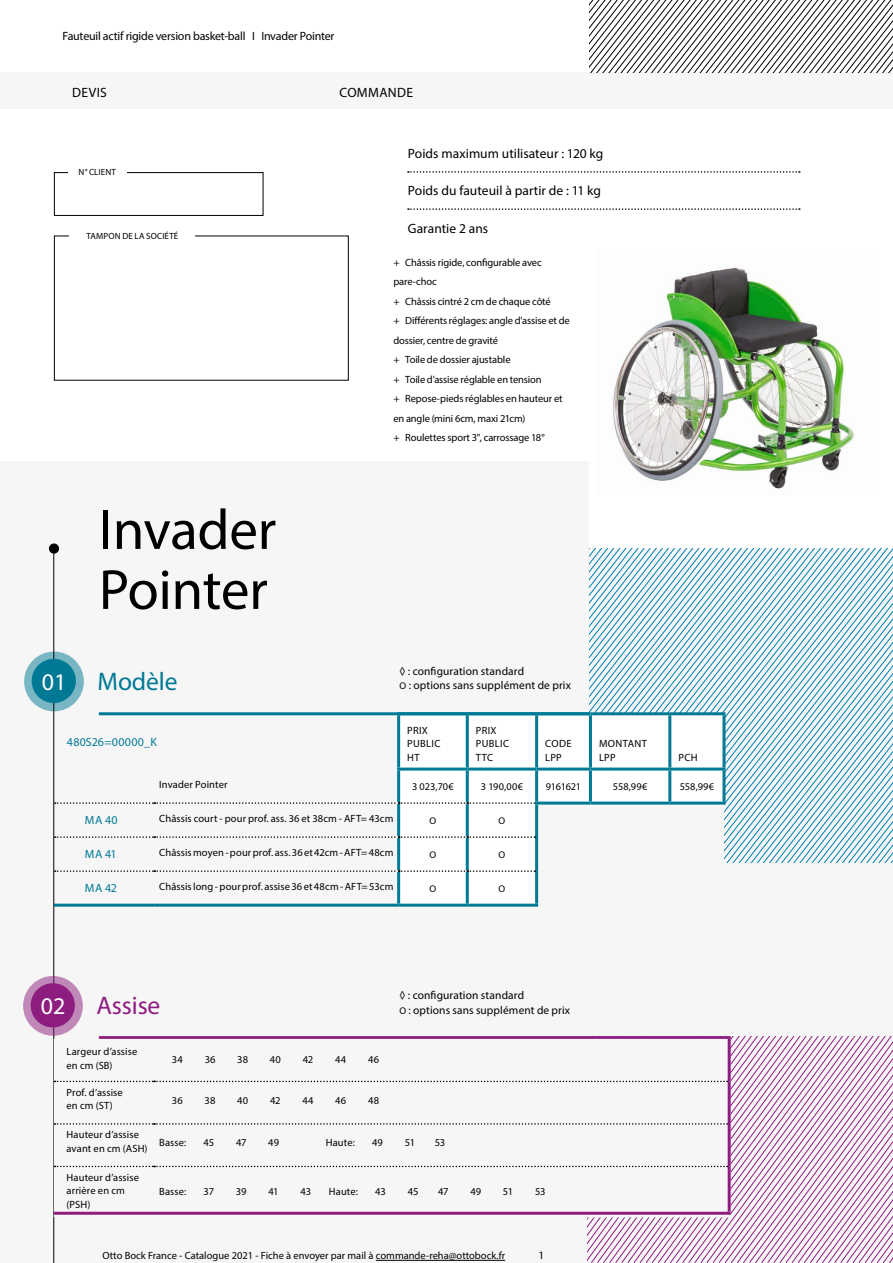
<style>
.page{position:relative;width:893px;height:1263px;background:#fff}
.page>*{position:absolute;margin:0;border:0;box-sizing:border-box;transform-origin:0 0}
.t1{font:57px/60px "Myriad Pro";letter-spacing:-.005em;color:#000}
.t2{font:25.5px "Myriad Pro";letter-spacing:-.005em;color:#8e1d80}
.t3{font:25.5px "Myriad Pro";letter-spacing:-.005em;color:#007995}
.t4{font:24px "Myriad Pro";color:#fff}
.t5{font:13.5px "Myriad Pro";color:#000}
.t6{font:13.5px "Myriad Pro";letter-spacing:.025em;color:#000}
.t7{font:12px "Myriad Pro";letter-spacing:-.015em;color:#000}
.t8{font:12px "Myriad Pro";letter-spacing:.02em;color:#007995}
.t9{font:11.4px/14.7px "Myriad Pro";letter-spacing:.01em;color:#000}
.t10{font:11.25px "Myriad Pro";color:#000}
.t11{font:10.5px/19.5px "Myriad Pro";color:#000}
.t12{font:10.5px/13.5px "Myriad Pro";letter-spacing:.03em;color:#000}
.t13{font:10.5px/13.5px "Myriad Pro";letter-spacing:.035em;color:#000}
.t14{font:10.35px "Myriad Pro";letter-spacing:-.01em;color:#000}
.t15{font:10.35px "Myriad Pro";letter-spacing:-.035em;color:#000}
.t16{font:9.75px "Myriad Pro";color:#000}
.t17{font:9px "Myriad Pro";letter-spacing:.015em;color:#000}
.s1{font-size:9.75px}
.s2{font-size:24px;color:#fff}
</style>
<div class="page">
<div style="left:0;top:461px;width:893px;height:802px;background:#f6f6f6"></div>
<hr style="left:376px;top:1260px;width:129px;height:1px;background:#000">
<svg style="left:588px;top:1037px;width:305px;height:226px"></svg>
<svg style="left:24px;top:652px;width:60px;height:59px"></svg>
<hr style="left:53px;top:547px;width:1px;height:716px;background:#000">
<div style="left:0;top:72px;width:893px;height:37px;background:#f6f6f6"></div>
<div style="left:32px;top:659px;width:44px;height:44px;background:#007995;border-radius:50%"></div>
<div style="left:590px;top:171px;width:303px;height:378px;background:#fff"></div>
<img style="left:613px;top:267px;width:241px;height:222px">
<svg style="left:590px;top:0;width:303px;height:72px"></svg>
<svg style="left:590px;top:549px;width:303px;height:313px"></svg>
<div style="left:54px;top:172px;width:209px;height:44px;border:1px solid #000"></div>
<div style="left:68px;top:163px;width:59px;height:18px;background:#fff"></div>
<div style="left:54px;top:236px;width:295px;height:145px;border:1px solid #000"></div>
<div style="left:70px;top:225px;width:125px;height:21px;background:#fff"></div>
<svg style="left:408px;top:171px;width:392px;height:2px"></svg>
<svg style="left:408px;top:208px;width:392px;height:2px"></svg>
<hr style="left:590px;top:712px;width:80px;height:3px;background:#007995">
<hr style="left:670px;top:712px;width:55px;height:3px;background:#007995">
<hr style="left:722px;top:715px;width:3px;height:52px;background:#007995">
<hr style="left:54px;top:904px;width:100px;height:3px;background:#007995">
<hr style="left:154px;top:904px;width:245px;height:3px;background:#007995">
<hr style="left:399px;top:904px;width:68px;height:3px;background:#007995">
<hr style="left:467px;top:904px;width:71px;height:3px;background:#007995">
<svg style="left:55px;top:714px;width:669px;height:191px"></svg>
<hr style="left:537px;top:767px;width:53px;height:3px;background:#007995">
<hr style="left:535px;top:770px;width:3px;height:31px;background:#007995">
<hr style="left:590px;top:767px;width:80px;height:3px;background:#007995">
<hr style="left:589px;top:770px;width:3px;height:31px;background:#007995">
<hr style="left:670px;top:767px;width:55px;height:3px;background:#007995">
<hr style="left:668px;top:770px;width:3px;height:31px;background:#007995">
<hr style="left:722px;top:770px;width:3px;height:31px;background:#007995">
<hr style="left:535px;top:801px;width:55px;height:3px;background:#007995">
<hr style="left:590px;top:801px;width:80px;height:3px;background:#007995">
<hr style="left:670px;top:801px;width:55px;height:3px;background:#007995">
<div style="left:49px;top:543px;width:10px;height:11px;background:#000;border-radius:50%"></div>
<hr style="left:99px;top:712px;width:491px;height:3px;background:#007995">
<svg style="left:23px;top:976px;width:60px;height:60px"></svg>
<div style="left:31px;top:983px;width:44px;height:44px;background:#8e1d80;border-radius:50%"></div>
<hr style="left:99px;top:1036px;width:632px;height:3px;background:#8e1d80">
<div style="left:54px;top:1039px;width:676px;height:178px;background:#f6f6f6"></div>
<svg style="left:55px;top:1081px;width:673px;height:1px"></svg>
<svg style="left:55px;top:1123px;width:673px;height:2px"></svg>
<svg style="left:55px;top:1166px;width:673px;height:1px"></svg>
<hr style="left:728px;top:1039px;width:3px;height:42px;background:#8e1d80">
<hr style="left:728px;top:1081px;width:3px;height:43px;background:#8e1d80">
<hr style="left:728px;top:1124px;width:3px;height:42px;background:#8e1d80">
<hr style="left:728px;top:1166px;width:3px;height:46px;background:#8e1d80">
<hr style="left:54px;top:1212px;width:100px;height:3px;background:#8e1d80">
<hr style="left:154px;top:1212px;width:577px;height:3px;background:#8e1d80">
<p class="t7" style="left:63px;top:29px;width:274px">Fauteuil actif rigide version basket-ball I Invader Pointer</p>
<p class="t5" style="left:72px;top:84px;width:36px">DEVIS</p>
<p class="t6" style="left:340px;top:84px;width:75px">COMMANDE</p>
<p class="t17" style="left:79px;top:167px;width:39px">N° CLIENT</p>
<p class="t17" style="left:86px;top:230px;width:93px">TAMPON DE LA SOCIÉTÉ</p>
<h3 class="t4" style="left:42px;top:667px;width:26px">01</h3>
<h1 class="t1" style="left:99px;top:499px;width:179px">Invader<br>Pointer</h1>
<h2 class="t3" style="left:98px;top:665px;width:81px">Modèle</h2>
<p class="t5" style="left:408px;top:145px;width:197px">Poids maximum utilisateur : 120 kg</p>
<p class="t5" style="left:408px;top:182px;width:195px">Poids du fauteuil à partir de : 11 kg</p>
<p class="t5" style="left:408px;top:220px;width:82px">Garantie 2 ans</p>
<p class="t11" style="left:393px;top:252px;width:178px">+ Châssis rigide, configurable avec pare-choc<br>+ Châssis cintré 2 cm de chaque côté<br>+ Différents réglages: angle d'assise et de dossier, centre de gravité<br>+ Toile de dossier ajustable<br>+ Toile d'assise réglable en tension<br>+ Repose-pieds réglables en hauteur et en angle (mini 6cm, maxi 21cm)<br>+ Roulettes sport 3", carrossage 18°</p>
<p class="t9" style="left:399px;top:663px;width:173px">◊ : configuration standard<br><span class="s1">O</span> : options sans supplément de prix</p>
<p class="t8" style="left:67px;top:734px;width:92px">480S26=00000_K</p>
<p class="t13" style="left:407px;top:723px;width:35px">PRIX<br>PUBLIC<br>HT</p>
<p class="t12" style="left:476px;top:723px;width:35px">PRIX<br>PUBLIC<br>TTC</p>
<p class="t11" style="left:545px;top:737px;width:28px;line-height:13.5px">CODE<br>LPP</p>
<p class="t12" style="left:599px;top:737px;width:49px">MONTANT<br>LPP</p>
<p class="t11" style="left:678px;top:747px;width:21px">PCH</p>
<p class="t11" style="left:159px;top:775px;width:70px">Invader Pointer</p>
<p class="t14" style="left:412px;top:780px;width:43px">3 023,70€</p>
<p class="t14" style="left:481px;top:780px;width:43px">3 190,00€</p>
<p class="t15" style="left:546px;top:780px;width:37px">9161621</p>
<p class="t14" style="left:613px;top:780px;width:36px">558,99€</p>
<p class="t14" style="left:680px;top:780px;width:36px">558,99€</p>
<p class="t8" style="left:85px;top:813px;width:34px">MA 40</p>
<p class="t11" style="left:159px;top:809px;width:236px">Châssis court - pour prof. ass. 36 et 38cm - AFT= 43cm</p>
<p class="t16" style="left:430px;top:815px;width:8px">O</p>
<p class="t16" style="left:499px;top:815px;width:8px">O</p>
<p class="t8" style="left:85px;top:847px;width:33px">MA 41</p>
<p class="t11" style="left:159px;top:843px;width:236px">Châssis moyen - pour prof. ass. 36 et 42cm - AFT= 48cm</p>
<p class="t16" style="left:430px;top:849px;width:8px">O</p>
<p class="t16" style="left:499px;top:849px;width:8px">O</p>
<p class="t8" style="left:85px;top:881px;width:34px">MA 42</p>
<p class="t11" style="left:159px;top:877px;width:236px">Châssis long - pour prof. assise 36 et 48cm - AFT= 53cm</p>
<p class="t16" style="left:430px;top:883px;width:8px">O</p>
<p class="t16" style="left:499px;top:883px;width:8px">O</p>
<h2 class="t2" style="left:41px;top:990px;width:121px"><span class="s2">02</span> Assise</h2>
<p class="t9" style="left:399px;top:988px;width:172px">◊ : configuration standard<br><span class="s1">O</span> : options sans supplément de prix</p>
<p class="t11" style="left:67px;top:1045px;width:72px;line-height:13.5px">Largeur d’assise en cm (SB)</p>
<p class="t11" style="left:172px;top:1050px;width:12px">34</p>
<p class="t11" style="left:205px;top:1050px;width:12px">36</p>
<p class="t11" style="left:237px;top:1050px;width:12px">38</p>
<p class="t11" style="left:270px;top:1050px;width:13px">40</p>
<p class="t11" style="left:303px;top:1050px;width:12px">42</p>
<p class="t11" style="left:335px;top:1050px;width:13px">44</p>
<p class="t11" style="left:368px;top:1050px;width:13px">46</p>
<p class="t11" style="left:67px;top:1085px;width:58px;line-height:13.5px">Prof. d’assise en cm (ST)</p>
<p class="t11" style="left:172px;top:1090px;width:12px">36</p>
<p class="t11" style="left:205px;top:1090px;width:12px">38</p>
<p class="t11" style="left:237px;top:1090px;width:13px">40</p>
<p class="t11" style="left:270px;top:1090px;width:12px">42</p>
<p class="t11" style="left:302px;top:1090px;width:13px">44</p>
<p class="t11" style="left:335px;top:1090px;width:13px">46</p>
<p class="t11" style="left:368px;top:1090px;width:13px">48</p>
<p class="t11" style="left:67px;top:1128px;width:83px;line-height:13.5px">Hauteur d’assise avant en cm (ASH)</p>
<p class="t11" style="left:159px;top:1133px;width:29px">Basse:</p>
<p class="t11" style="left:204px;top:1133px;width:12px">45</p>
<p class="t11" style="left:236px;top:1133px;width:12px">47</p>
<p class="t11" style="left:268px;top:1133px;width:12px">49</p>
<p class="t11" style="left:326px;top:1133px;width:31px">Haute:</p>
<p class="t11" style="left:372px;top:1133px;width:12px">49</p>
<p class="t11" style="left:405px;top:1133px;width:12px">51</p>
<p class="t11" style="left:435px;top:1133px;width:12px">53</p>
<p class="t11" style="left:67px;top:1170px;width:74px;line-height:13.5px">Hauteur d’assise arrière en cm (PSH)</p>
<p class="t11" style="left:159px;top:1182px;width:29px">Basse:</p>
<p class="t11" style="left:204px;top:1182px;width:12px">37</p>
<p class="t11" style="left:236px;top:1182px;width:12px">39</p>
<p class="t11" style="left:268px;top:1182px;width:12px">41</p>
<p class="t11" style="left:300px;top:1182px;width:12px">43</p>
<p class="t11" style="left:329px;top:1182px;width:31px">Haute:</p>
<p class="t11" style="left:375px;top:1182px;width:12px">43</p>
<p class="t11" style="left:408px;top:1182px;width:12px">45</p>
<p class="t11" style="left:438px;top:1182px;width:12px">47</p>
<p class="t11" style="left:470px;top:1182px;width:12px">49</p>
<p class="t11" style="left:503px;top:1182px;width:12px">51</p>
<p class="t11" style="left:535px;top:1182px;width:12px">53</p>
<p class="t11" style="left:102px;top:1246px;width:404px">Otto Bock France - Catalogue 2021 - Fiche à envoyer par mail à commande-reha@ottobock.fr</p>
<p class="t10" style="left:539px;top:1248px;width:7px">1</p>
</div>
